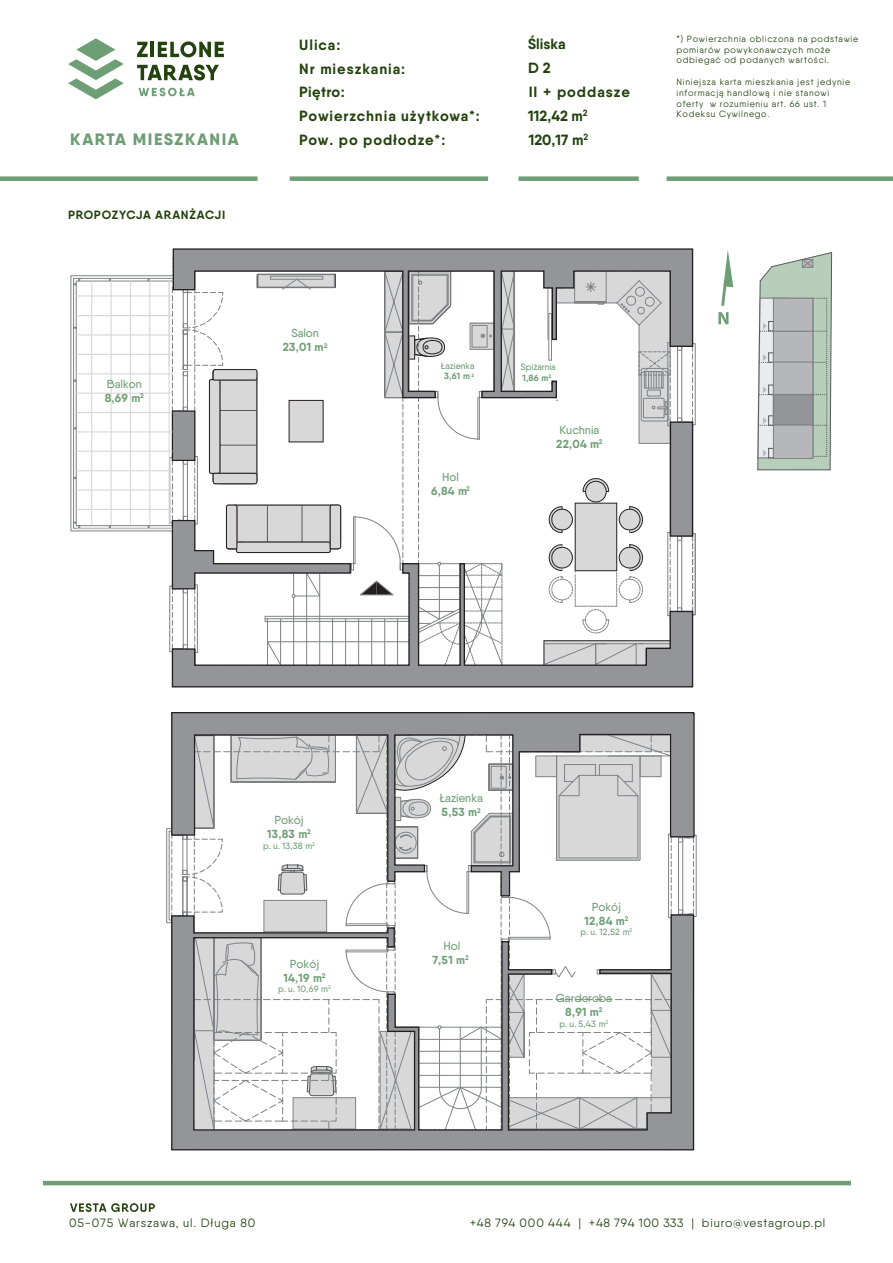
<style>
.page{position:relative;width:893px;height:1263px;background:#fff}
.page>*{position:absolute;margin:0;border:0;box-sizing:border-box;transform-origin:0 0}
.t1{font:800 16.5px "Qanelas";letter-spacing:.095em;color:#6e9e75}
.t2{font:700 14.7px/24px "Qanelas";letter-spacing:.06em;color:#23420e}
.t3{font:12px "Qanelas";letter-spacing:.07em;color:#23420e}
.t4{font:700 12px "Qanelas";letter-spacing:.055em;color:#23420e}
.t5{font:700 11.7px/14px "Qanelas";letter-spacing:.02em;color:#6e9e75;text-align:center}
.t6{font:500 11.7px/14px "Qanelas";letter-spacing:-.005em;color:#6e9e75}
.t7{font:9px/10.8px "Qanelas";letter-spacing:.08em;color:#23420e}
.t8{font:500 9px/10.2px "Qanelas";letter-spacing:-.005em;color:#6e9e75;text-align:center}
.s1{font-weight:700}
.s2{font-weight:500}
</style>
<div class="page">
<svg style="left:757px;top:252px;width:76px;height:219px;background:#c0cec3"></svg>
<div style="left:773px;top:331px;width:40px;height:32px;background:#b5b7b9;border:1px solid #808285"></div>
<div style="left:773px;top:394px;width:41px;height:32px;background:#939598;border:2px solid #808285"></div>
<div style="left:773px;top:425px;width:40px;height:34px;background:#b5b7b9;border:1px solid #808285"></div>
<div style="left:773px;top:362px;width:40px;height:33px;background:#b5b7b9;border:1px solid #808285"></div>
<div style="left:773px;top:298px;width:40px;height:34px;background:#b5b7b9;border:1px solid #808285"></div>
<svg style="left:721px;top:250px;width:12px;height:56px"></svg>
<svg style="left:718px;top:312px;width:10px;height:12px"></svg>
<div style="left:693px;top:835px;width:4px;height:82px;border:1px solid #808285"></div>
<div style="left:169px;top:831px;width:3px;height:89px;border:1px solid #808285"></div>
<div style="left:166px;top:828px;width:6px;height:95px;border:1px solid #808285"></div>
<svg style="left:171px;top:897px;width:523px;height:17px"></svg>
<svg style="left:171px;top:712px;width:524px;height:185px"></svg>
<svg style="left:170px;top:914px;width:525px;height:237px"></svg>
<div style="left:692px;top:343px;width:4px;height:82px;border:1px solid #808285"></div>
<div style="left:692px;top:533px;width:4px;height:82px;border:1px solid #808285"></div>
<svg style="left:171px;top:562px;width:523px;height:126px;background:#7b7a7c"></svg>
<svg style="left:74px;top:275px;width:619px;height:410px"></svg>
<svg style="left:172px;top:248px;width:522px;height:151px"></svg>
<hr style="left:76px;top:373px;width:96px;height:1px;background:#d8d8d8">
<hr style="left:77px;top:451px;width:96px;height:1px;background:#d8d8d8">
<hr style="left:77px;top:431px;width:96px;height:1px;background:#d8d8d8">
<hr style="left:76px;top:412px;width:96px;height:1px;background:#d8d8d8">
<hr style="left:76px;top:393px;width:97px;height:1px;background:#d8d8d8">
<hr style="left:76px;top:295px;width:96px;height:1px;background:#d8d8d8">
<hr style="left:76px;top:354px;width:96px;height:1px;background:#d8d8d8">
<hr style="left:76px;top:334px;width:96px;height:2px;background:#d8d8d8">
<hr style="left:76px;top:315px;width:96px;height:1px;background:#d8d8d8">
<hr style="left:130px;top:281px;width:1px;height:244px;background:#d8d8d8">
<hr style="left:111px;top:281px;width:1px;height:244px;background:#d8d8d8">
<hr style="left:76px;top:528px;width:96px;height:1px;background:#d8d8d8">
<hr style="left:76px;top:509px;width:96px;height:1px;background:#d8d8d8">
<hr style="left:76px;top:489px;width:96px;height:2px;background:#d8d8d8">
<hr style="left:76px;top:470px;width:96px;height:1px;background:#d8d8d8">
<hr style="left:91px;top:281px;width:1px;height:244px;background:#d8d8d8">
<hr style="left:169px;top:281px;width:1px;height:244px;background:#d8d8d8">
<hr style="left:149px;top:281px;width:1px;height:244px;background:#d8d8d8">
<svg style="left:68px;top:38px;width:56px;height:61px"></svg>
<svg style="left:137px;top:42px;width:11px;height:15px"></svg>
<hr style="left:151px;top:42px;width:3px;height:15px;background:#23420e">
<svg style="left:158px;top:41px;width:66px;height:16px"></svg>
<svg style="left:137px;top:64px;width:82px;height:17px"></svg>
<svg style="left:139px;top:88px;width:56px;height:8px"></svg>
<div style="left:290px;top:176px;width:198px;height:5px;background:#6e9e75"></div>
<div style="left:518px;top:176px;width:121px;height:5px;background:#6e9e75"></div>
<div style="left:667px;top:176px;width:226px;height:5px;background:#6e9e75"></div>
<div style="left:0;top:176px;width:258px;height:5px;background:#6e9e75"></div>
<hr style="left:43px;top:1181px;width:808px;height:4px;background:#6e9e75">
<svg style="left:70px;top:1203px;width:85px;height:9px"></svg>
<h2 class="t2" style="left:299px;top:32px;width:43px">Ulica:</h2>
<h2 class="t2" style="left:528px;top:32px;width:39px">Śliska</h2>
<h2 class="t2" style="left:299px;top:56px;width:107px">Nr mieszkania:</h2>
<h2 class="t2" style="left:528px;top:56px;width:24px">D 2</h2>
<h2 class="t2" style="left:299px;top:80px;width:182px">Piętro:<br>Powierzchnia użytkowa*:<br>Pow. po podłodze*:</h2>
<h2 class="t2" style="left:528px;top:79px;width:103px">II + poddasze<br>112,42 m<sup>2</sup></h2>
<h1 class="t1" style="left:70px;top:129px;width:170px">KARTA MIESZKANIA</h1>
<h2 class="t2" style="left:529px;top:127px;width:61px">120,17 m<sup>2</sup></h2>
<h3 class="t4" style="left:68px;top:207px;width:159px">PROPOZYCJA ARANŻACJI</h3>
<p class="t6" style="left:105px;top:376px;width:41px">Balkon<br><span class="s1">8,69 m</span><sup>2</sup></p>
<p class="t5" style="left:283px;top:325px;width:46px;line-height:14.5px"><span class="s2">Salon<br></span>23,01 m<sup>2</sup></p>
<p class="t8" style="left:441px;top:361px;width:35px">Łazienka<br><span class="s1">3,61 m</span> <sup>2</sup></p>
<p class="t8" style="left:521px;top:361px;width:36px;line-height:10.9px;text-align:left">Spiżarnia<br><span class="s1">1,86 m</span><sup>2</sup></p>
<p class="t5" style="left:431px;top:469px;width:40px"><span class="s2">Hol<br></span>6,84 m<sup>2</sup></p>
<p class="t6" style="left:556px;top:423px;width:48px">Kuchnia<br><span class="s1">22,04 m</span><sup>2</sup></p>
<p class="t7" style="left:677px;top:33px;width:183px">*) Powierzchnia obliczona na podstawie pomiarów powykonawczych może odbiegać od podanych wartości.</p>
<p class="t7" style="left:677px;top:76px;width:175px">Niniejsza karta mieszkania jest jedynie informacją handlową i nie stanowi oferty w rozumieniu art. 66 ust. 1<br>Kodeksu Cywilnego.</p>
<p class="t5" style="left:267px;top:812px;width:45px"><span class="s2">Pokój<br></span>13,83 m<sup>2</sup></p>
<p class="t8" style="left:263px;top:840px;width:54px">p. u. 13,38 m<sup>2</sup></p>
<p class="t5" style="left:283px;top:956px;width:44px"><span class="s2">Pokój<br></span>14,19 m<sup>2</sup></p>
<p class="t8" style="left:278px;top:984px;width:54px">p. u. 10,69 m<sup>2</sup></p>
<p class="t6" style="left:439px;top:791px;width:45px">Łazienka<br><span class="s1">5,53 m</span><sup>2</sup></p>
<p class="t5" style="left:432px;top:939px;width:38px"><span class="s2">Hol<br></span>7,51 m<sup>2</sup></p>
<p class="t5" style="left:584px;top:899px;width:46px"><span class="s2">Pokój<br></span>12,84 m<sup>2</sup></p>
<p class="t8" style="left:580px;top:927px;width:53px">p. u. 12,52 m<sup>2</sup></p>
<p class="t6" style="left:556px;top:991px;width:58px;text-align:center">Garderoba<br><span class="s1">8,91 m</span><sup>2</sup></p>
<p class="t8" style="left:559px;top:1018px;width:50px">p. u. 5,43 m<sup>2</sup></p>
<h3 class="t3" style="left:69px;top:1215px;width:188px">05-075 Warszawa, ul. Długa 80</h3>
<h3 class="t3" style="left:470px;top:1215px;width:357px">+48 794 000 444 | +48 794 100 333 | biuro@vestagroup.pl</h3>
</div>
